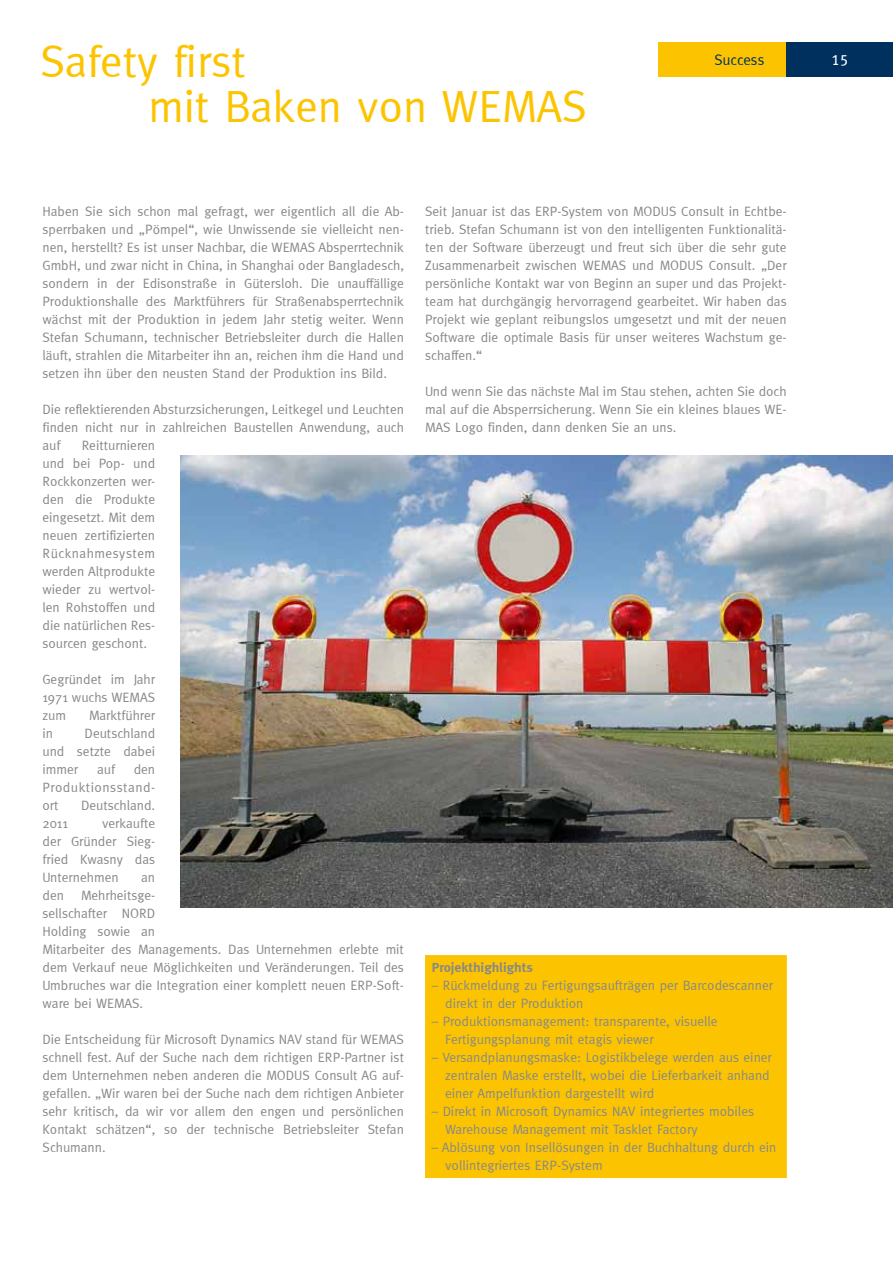
<style>
.page{position:relative;width:893px;height:1263px;background:#fff}
.page>*{position:absolute;margin:0;border:0;box-sizing:border-box;transform-origin:0 0}
.t1{font:45px/45px "Meta";color:#fcc400}
.t2{font:15px "Meta";color:#00305e}
.t3{font:15px "Meta Book LF";color:#fff}
.t4{font:13.5px/18px "Meta";color:#87888a;text-align:justify}
.t5{font:700 13.5px "Meta";color:#87888a}
</style>
<div class="page">
<div style="left:787px;top:43px;width:106px;height:34px;background:#00305e"></div>
<div style="left:658px;top:43px;width:128px;height:34px;background:#fcc400"></div>
<img style="left:181px;top:455px;width:712px;height:453px">
<div style="left:425px;top:955px;width:362px;height:223px;background:#fcc400;border:1px solid #fcc400"></div>
<h1 class="t1" style="left:148px;top:38px;width:440px;text-indent:-108px">Safety first<br>mit Baken von WEMAS</h1>
<p class="t2" style="left:715px;top:51px;width:51px">Success</p>
<p class="t3" style="left:831px;top:51px;width:18px">15</p>
<p class="t4" style="left:43px;top:202px;width:363px">Haben Sie sich schon mal gefragt, wer eigentlich all die Ab&shy;sperrbaken und „Pömpel“, wie Unwissende sie vielleicht nen&shy;nen, herstellt? Es ist unser Nachbar, die WEMAS Absperrtechnik GmbH, und zwar nicht in China, in Shanghai oder Bangladesch, sondern in der Edisonstraße in Gütersloh. Die unauffällige Produktionshalle des Marktführers für Straßenabsperrtechnik wächst mit der Produktion in jedem Jahr stetig weiter. Wenn Stefan Schumann, technischer Betriebsleiter durch die Hallen läuft, strahlen die Mitarbeiter ihn an, reichen ihm die Hand und setzen ihn über den neusten Stand der Produktion ins Bild.</p>
<p class="t4" style="left:43px;top:400px;width:363px">Die reflektierenden Absturzsicherungen, Leitkegel und Leuchten finden nicht nur in zahlreichen Baustellen Anwendung, auch auf</p>
<p class="t4" style="left:43px;top:436px;width:114px;text-indent:39px">Reitturnieren und bei Pop- und Rockkonzerten wer&shy;den die Produkte eingesetzt. Mit dem neuen zertifizierten Rücknahmesystem werden Altprodukte wieder zu wertvol&shy;len Rohstoffen und die natürlichen Res&shy;sourcen geschont.</p>
<p class="t4" style="left:43px;top:670px;width:114px">Gegründet im Jahr 1971 wuchs WEMAS zum</p>
<p class="t4" style="left:89px;top:706px;width:67px">Marktführer</p>
<p class="t4" style="left:43px;top:724px;width:114px;text-indent:42px">Deutschland und setzte dabei immer</p>
<p class="t4" style="left:43px;top:724px;width:12px">in</p>
<p class="t4" style="left:43px;top:760px;width:114px;text-indent:91px">den Produktionsstand&shy;ort</p>
<p class="t4" style="left:97px;top:760px;width:19px">auf</p>
<p class="t4" style="left:81px;top:796px;width:76px">Deutschland.</p>
<p class="t4" style="left:43px;top:814px;width:114px;text-indent:60px">verkaufte der Gründer Sieg&shy;fried Kwasny das Unternehmen</p>
<p class="t4" style="left:43px;top:814px;width:27px">2011</p>
<p class="t4" style="left:141px;top:868px;width:15px">an</p>
<p class="t4" style="left:43px;top:886px;width:23px">den</p>
<p class="t4" style="left:43px;top:886px;width:363px;text-align:left;text-indent:39px">Mehrheitsge-<br>sellschafter NORD<br>Holding sowie an<br>Mitarbeiter des Managements. Das Unternehmen erlebte mit dem Verkauf neue Möglichkeiten und Veränderungen. Teil des Umbruches war die Integration einer komplett neuen ERP-Soft&shy;ware bei WEMAS.</p>
<p class="t4" style="left:43px;top:1030px;width:363px">Die Entscheidung für Microsoft Dynamics NAV stand für WEMAS schnell fest. Auf der Suche nach dem richtigen ERP-Partner ist dem Unternehmen neben anderen die MODUS Consult AG auf&shy;gefallen. „Wir waren bei der Suche nach dem richtigen Anbieter sehr kritisch, da wir vor allem den engen und persönlichen Kontakt schätzen“, so der technische Betriebsleiter Stefan Schumann.</p>
<p class="t4" style="left:425px;top:202px;width:363px">Seit Januar ist das ERP-System von MODUS Consult in Echtbe&shy;trieb. Stefan Schumann ist von den intelligenten Funktionalitä&shy;ten der Software überzeugt und freut sich über die sehr gute Zusammenarbeit zwischen WEMAS und MODUS Consult. „Der persönliche Kontakt war von Beginn an super und das Projekt&shy;team hat durchgängig hervorragend gearbeitet. Wir haben das Projekt wie geplant reibungslos umgesetzt und mit der neuen Software die optimale Basis für unser weiteres Wachstum ge&shy;schaffen.“</p>
<p class="t4" style="left:425px;top:382px;width:363px">Und wenn Sie das nächste Mal im Stau stehen, achten Sie doch mal auf die Absperrsicherung. Wenn Sie ein kleines blaues WE-MAS Logo finden, dann denken Sie an uns.</p>
<p class="t5" style="left:432px;top:959px;width:103px">Projekthighlights</p>
<p class="t4" style="left:445px;top:976px;width:329px;text-indent:-13px">– Rückmeldung zu Fertigungsaufträgen per Barcodescanner direkt in der Produktion</p>
<p class="t4" style="left:445px;top:1012px;width:274px;text-indent:-13px">– Produktionsmanagement: transparente, visuelle<br>Fertigungsplanung mit etagis viewer</p>
<p class="t4" style="left:445px;top:1048px;width:328px;text-align:left;text-indent:-13px">– Versandplanungsmaske: Logistikbelege werden aus einer zentralen Maske erstellt, wobei die Lieferbarkeit anhand einer Ampelfunktion dargestellt wird</p>
<p class="t4" style="left:445px;top:1102px;width:311px;text-indent:-13px">– Direkt in Microsoft Dynamics NAV integriertes mobiles<br>Warehouse Management mit Tasklet Factory</p>
<p class="t4" style="left:445px;top:1138px;width:333px;text-indent:-13px">– Ablösung von Insellösungen in der Buchhaltung durch ein vollintegriertes ERP-System</p>
</div>
